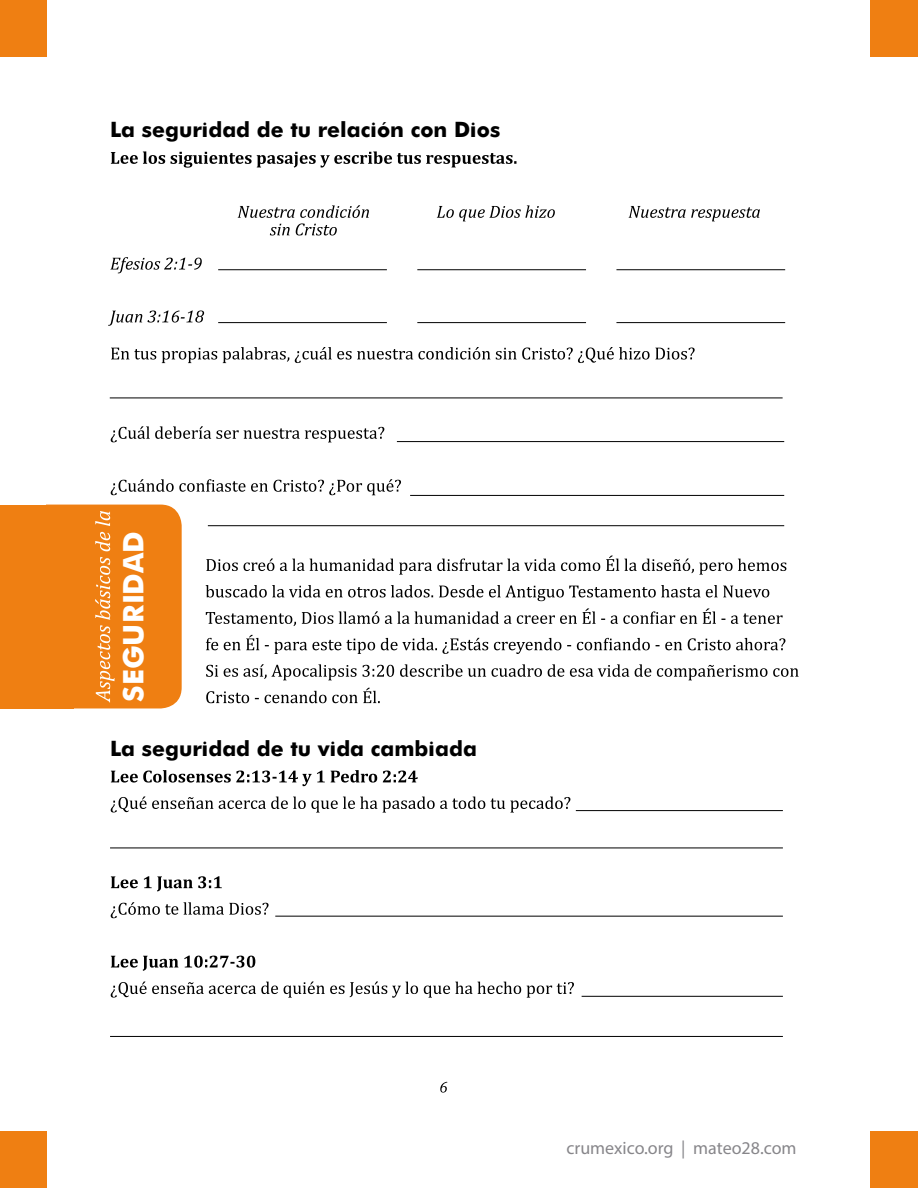
<style>
.page{position:relative;width:918px;height:1188px;background:#fff}
.page>*{position:absolute;margin:0;border:0;box-sizing:border-box;transform-origin:0 0}
.t1{font:700 28.2px "Futura";color:#fff}
.t2{font:700 21.15px "Futura";color:#000}
.t3{font:18px "Myriad Pro";color:#87868a}
</style>
<div class="page">
<div style="left:0;top:0;width:47px;height:57px;background:#ef7f12"></div>
<div style="left:0;top:1131px;width:47px;height:57px;background:#ef7f12"></div>
<div style="left:871px;top:0;width:47px;height:57px;background:#ef7f12"></div>
<div style="left:871px;top:1131px;width:47px;height:57px;background:#ef7f12"></div>
<svg style="left:440px;top:1082px;width:7px;height:11px"></svg>
<svg style="left:111px;top:151px;width:405px;height:17px"></svg>
<svg style="left:110px;top:257px;width:92px;height:16px"></svg>
<svg style="left:108px;top:311px;width:96px;height:15px"></svg>
<svg style="left:111px;top:347px;width:584px;height:16px"></svg>
<svg style="left:111px;top:426px;width:273px;height:16px"></svg>
<svg style="left:111px;top:479px;width:290px;height:16px"></svg>
<svg style="left:206px;top:556px;width:580px;height:19px"></svg>
<svg style="left:206px;top:585px;width:563px;height:16px"></svg>
<svg style="left:206px;top:608px;width:577px;height:18px"></svg>
<svg style="left:206px;top:635px;width:579px;height:19px"></svg>
<svg style="left:206px;top:664px;width:593px;height:16px"></svg>
<svg style="left:206px;top:688px;width:174px;height:15px"></svg>
<svg style="left:111px;top:770px;width:307px;height:16px"></svg>
<svg style="left:111px;top:796px;width:459px;height:17px"></svg>
<svg style="left:111px;top:876px;width:111px;height:16px"></svg>
<svg style="left:111px;top:902px;width:158px;height:16px"></svg>
<svg style="left:111px;top:956px;width:144px;height:15px"></svg>
<svg style="left:111px;top:982px;width:463px;height:16px"></svg>
<svg style="left:238px;top:205px;width:131px;height:30px"></svg>
<hr style="left:218px;top:269px;width:169px;height:1px;background:#000">
<hr style="left:417px;top:269px;width:169px;height:1px;background:#000">
<hr style="left:616px;top:269px;width:169px;height:1px;background:#000">
<hr style="left:218px;top:322px;width:169px;height:1px;background:#000">
<hr style="left:417px;top:322px;width:169px;height:1px;background:#000">
<hr style="left:616px;top:322px;width:169px;height:1px;background:#000">
<svg style="left:437px;top:205px;width:118px;height:16px"></svg>
<svg style="left:629px;top:206px;width:131px;height:15px"></svg>
<hr style="left:397px;top:441px;width:387px;height:1px;background:#000">
<hr style="left:410px;top:495px;width:374px;height:1px;background:#000">
<hr style="left:208px;top:525px;width:576px;height:1px;background:#000">
<hr style="left:576px;top:810px;width:207px;height:1px;background:#000">
<hr style="left:110px;top:848px;width:673px;height:1px;background:#000">
<hr style="left:275px;top:916px;width:508px;height:1px;background:#000">
<hr style="left:110px;top:1036px;width:673px;height:1px;background:#000">
<hr style="left:582px;top:996px;width:201px;height:1px;background:#000">
<div style="left:74px;top:505px;width:108px;height:203px;background:#ef7f12"></div>
<hr style="left:110px;top:398px;width:673px;height:1px;background:#000">
<div style="left:0;top:505px;width:74px;height:204px;background:#ef7f12"></div>
<p class="t2" style="left:110px;top:114px;width:392px">La seguridad de tu relación con Dios</p>
<h1 class="t1" style="left:113px;top:702px;width:172px;rotate:-90deg">SEGURIDAD</h1>
<p class="t2" style="left:110px;top:733px;width:369px">La seguridad de tu vida cambiada</p>
<p class="t3" style="left:566px;top:1136px;width:232px">crumexico.org | mateo28.com</p>
</div>
